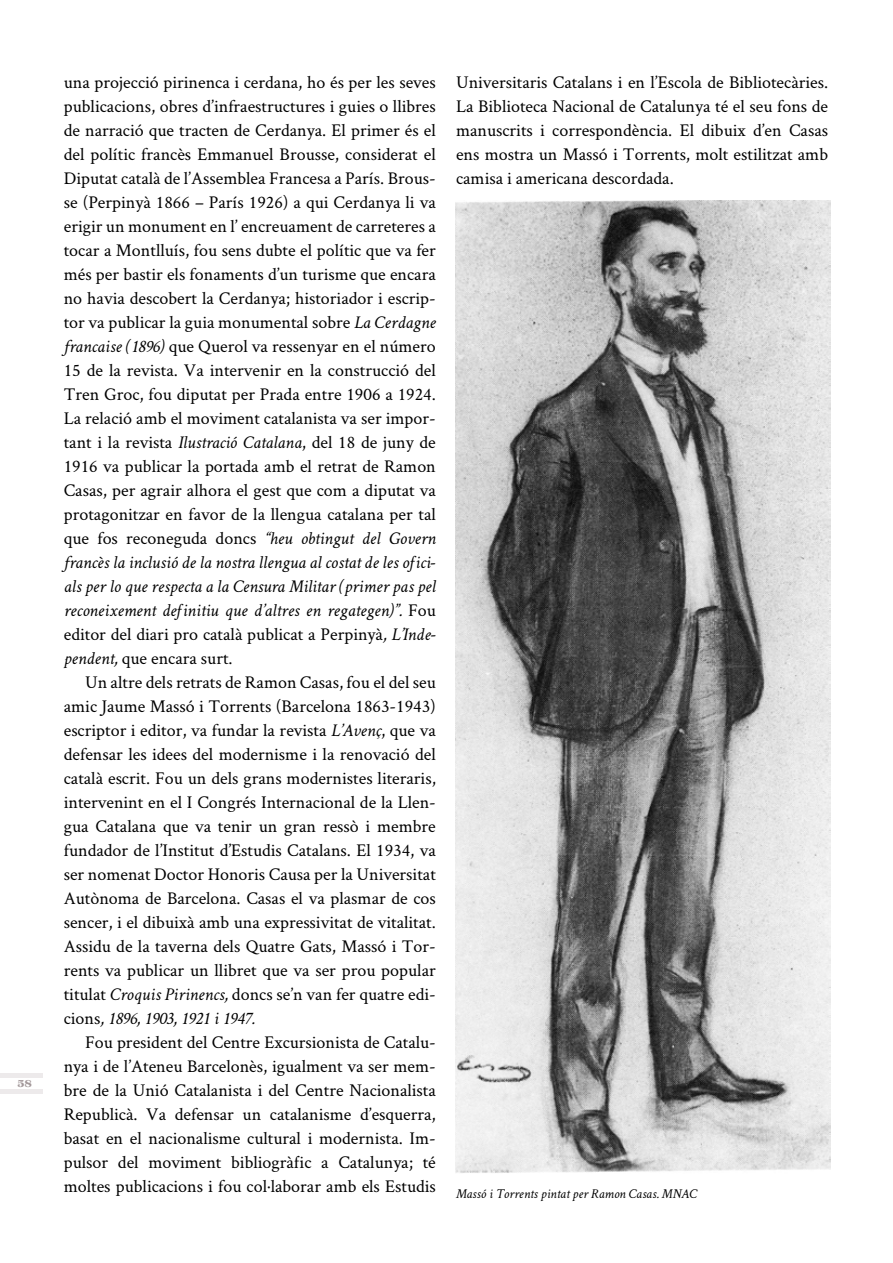
<style>
.page{position:relative;width:893px;height:1263px;background:#fff}
.page>*{position:absolute;margin:0;border:0;box-sizing:border-box;transform-origin:0 0}
.t1{font:18px/24px "Crimson";color:#000;text-align:justify}
.t2{font:italic 13.5px "Crimson";color:#000}
.t3{font:10.5px "Titania";color:#a3989a}
.s1{font-style:italic}
</style>
<div class="page">
<hr style="left:0;top:1073px;width:43px;height:4px;background:#edeaeb">
<hr style="left:0;top:1089px;width:43px;height:4px;background:#edeaeb">
<img style="left:456px;top:201px;width:374px;height:972px">
<p class="t3" style="left:17px;top:1077px;width:17px">58</p>
<p class="t1" style="left:64px;top:69px;width:374px">una projecció pirinenca i cerdana, ho és per les seves publicacions, obres d’infraestructures i guies o llibres de narració que tracten de Cerdanya. El primer és el del polític francès Emmanuel Brousse, considerat el Diputat català de l’Assemblea Francesa a París. Brous&shy;se (Perpinyà 1866 – París 1926) a qui Cerdanya li va erigir un monument en l’ encreuament de carreteres a tocar a Montlluís, fou sens dubte el polític que va fer més per bastir els fonaments d’un turisme que encara no havia descobert la Cerdanya; historiador i escrip&shy;tor va publicar la guia monumental sobre <span class="s1">La Cerdagne francaise (1896)</span> que Querol va ressenyar en el número 15 de la revista. Va intervenir en la construcció del Tren Groc, fou diputat per Prada entre 1906 a 1924.<br>La relació amb el moviment catalanista va ser impor&shy;tant i la revista <span class="s1">Ilustració Catalana</span>, del 18 de juny de 1916 va publicar la portada amb el retrat de Ramon Casas, per agrair alhora el gest que com a diputat va protagonitzar en favor de la llengua catalana per tal que fos reconeguda doncs <span class="s1">“heu obtingut del Govern francès la inclusió de la nostra llengua al costat de les ofici&shy;als per lo que respecta a la Censura Militar (primer pas pel reconeixement definitiu que d’altres en regategen)”.</span> Fou editor del diari pro català publicat a Perpinyà<span class="s1">, L’Inde&shy;pendent,</span> que encara surt.</p>
<p class="t1" style="left:64px;top:669px;width:374px;text-indent:21px">Un altre dels retrats de Ramon Casas, fou el del seu amic Jaume Massó i Torrents (Barcelona 1863-1943) escriptor i editor, va fundar la revista <span class="s1">L’Avenç</span>, que va defensar les idees del modernisme i la renovació del català escrit. Fou un dels grans modernistes literaris, intervenint en el I Congrés Internacional de la Llen&shy;gua Catalana que va tenir un gran ressò i membre fundador de l’Institut d’Estudis Catalans. El 1934, va ser nomenat Doctor Honoris Causa per la Universitat Autònoma de Barcelona. Casas el va plasmar de cos sencer, i el dibuixà amb una expressivitat de vitalitat.<br>Assidu de la taverna dels Quatre Gats, Massó i Tor&shy;rents va publicar un llibret que va ser prou popular titulat <span class="s1">Croquis Pirinencs,</span> doncs se’n van fer quatre edi&shy;cions<span class="s1">, 1896, 1903, 1921 i 1947.</span></p>
<p class="t1" style="left:64px;top:1029px;width:374px;text-indent:21px">Fou president del Centre Excursionista de Catalu&shy;nya i de l’Ateneu Barcelonès, igualment va ser mem&shy;bre de la Unió Catalanista i del Centre Nacionalista Republicà. Va defensar un catalanisme d’esquerra, basat en el nacionalisme cultural i modernista. Im&shy;pulsor del moviment bibliogràfic a Catalunya; té moltes publicacions i fou col·laborar amb els Estudis</p>
<p class="t1" style="left:456px;top:69px;width:374px">Universitaris Catalans i en l’Escola de Bibliotecàries.<br>La Biblioteca Nacional de Catalunya té el seu fons de manuscrits i correspondència. El dibuix d’en Casas ens mostra un Massó i Torrents, molt estilitzat amb camisa i americana descordada.</p>
<p class="t2" style="left:456px;top:1186px;width:242px">Massó i Torrents pintat per Ramon Casas. MNAC</p>
</div>
